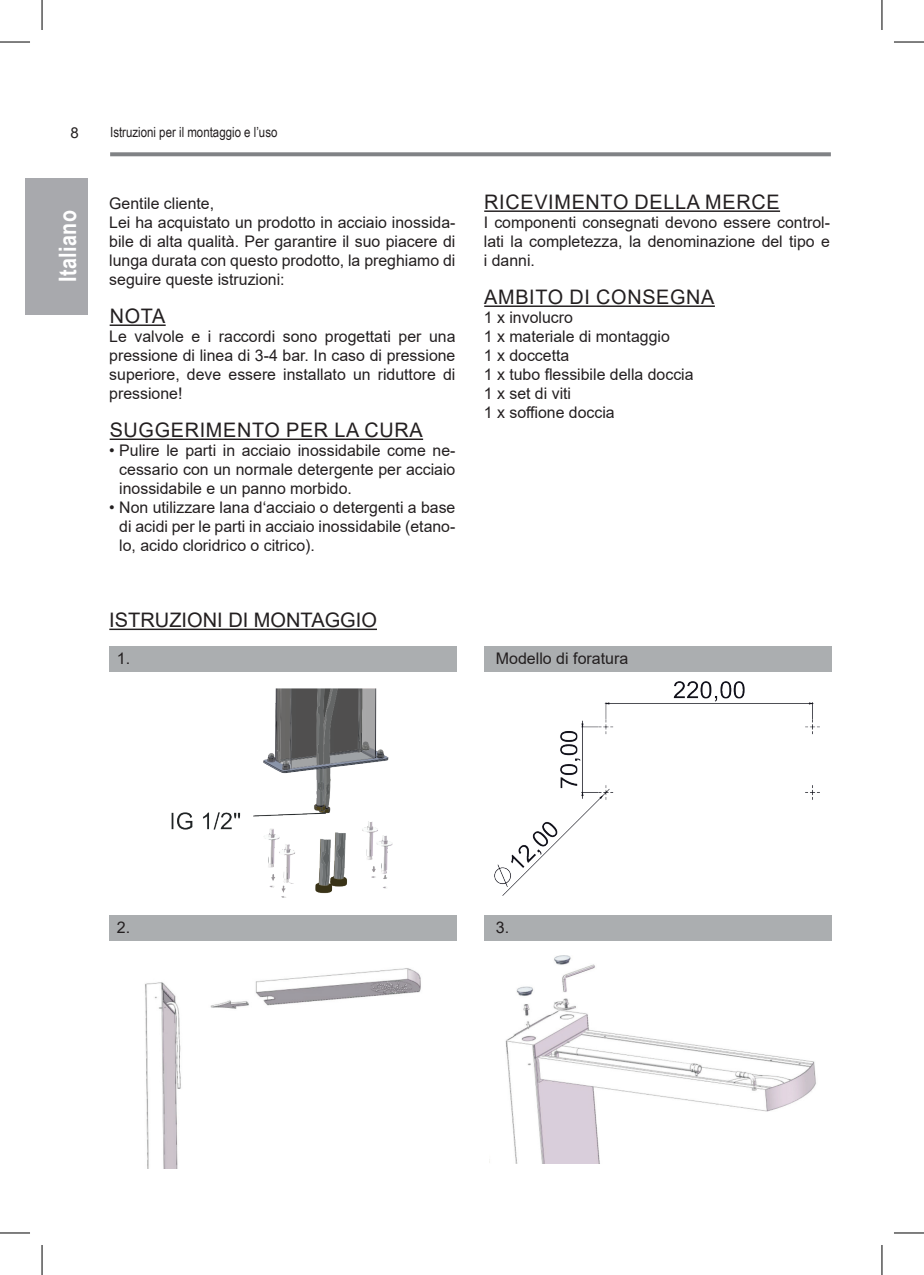
<style>
.page{position:relative;width:924px;height:1275px;background:#fff}
.page>*{position:absolute;margin:0;border:0;box-sizing:border-box;transform-origin:0 0}
.t1{font:700 24px "Arial Narrow";letter-spacing:.02em;color:#fff}
.t2{font:20px "Arial";letter-spacing:.035em;color:#231f20}
.t3{font:20px "Arial";color:#231f20}
.t4{font:16px/19px "Arial";color:#231f20;text-align:justify}
.t5{font:15px "Arial";color:#231f20}
.t6{font:14px "Arial Narrow";color:#231f20}
</style>
<div class="page">
<svg style="left:110px;top:152px;width:720px;height:4px;background:#898b8e"></svg>
<div style="left:25px;top:178px;width:62px;height:136px;background:#a8a9ad"></div>
<hr style="left:110px;top:324px;width:56px;height:2px;background:#231f20">
<hr style="left:110px;top:438px;width:313px;height:2px;background:#231f20">
<hr style="left:484px;top:210px;width:295px;height:2px;background:#231f20">
<hr style="left:484px;top:305px;width:230px;height:2px;background:#231f20">
<hr style="left:109px;top:628px;width:268px;height:2px;background:#231f20">
<img style="left:171px;top:688px;width:222px;height:209px">
<div style="left:109px;top:646px;width:347px;height:26px;background:#abaeb0"></div>
<div style="left:128px;top:681px;width:109px;height:43px;background:#fff"></div>
<img style="left:494px;top:681px;width:325px;height:215px">
<div style="left:484px;top:646px;width:346px;height:26px;background:#abaeb0"></div>
<img style="left:145px;top:968px;width:276px;height:200px">
<div style="left:109px;top:915px;width:347px;height:26px;background:#abaeb0"></div>
<img style="left:489px;top:955px;width:327px;height:209px">
<div style="left:484px;top:915px;width:346px;height:26px;background:#abaeb0"></div>
<hr style="left:0;top:42px;width:30px;height:1px;background:#000">
<hr style="left:893px;top:42px;width:30px;height:1px;background:#000">
<hr style="left:0;top:1232px;width:30px;height:1px;background:#000">
<hr style="left:893px;top:1232px;width:30px;height:1px;background:#000">
<hr style="left:42px;top:0;width:1px;height:30px;background:#000">
<hr style="left:42px;top:1245px;width:1px;height:30px;background:#000">
<hr style="left:881px;top:0;width:1px;height:30px;background:#000">
<hr style="left:881px;top:1245px;width:1px;height:30px;background:#000">
<p class="t5" style="left:70px;top:122px;width:10px">8</p>
<p class="t6" style="left:110px;top:122px;width:169px">Istruzioni per il montaggio e l’uso</p>
<h1 class="t1" style="left:49px;top:282px;width:74px;rotate:-90deg">Italiano</h1>
<p class="t4" style="left:109px;top:194px;width:347px;text-align:left">Gentile cliente,<br>Lei ha acquistato un prodotto in acciaio inossida&shy;bile di alta qualità. Per garantire il suo piacere di lunga durata con questo prodotto, la preghiamo di seguire queste istruzioni:</p>
<p class="t2" style="left:110px;top:302px;width:57px">NOTA</p>
<p class="t4" style="left:109px;top:327px;width:347px">Le valvole e i raccordi sono progettati per una pressione di linea di 3-4 bar. In caso di pressione superiore, deve essere installato un riduttore di pressione!</p>
<p class="t2" style="left:110px;top:416px;width:314px">SUGGERIMENTO PER LA CURA</p>
<p class="t4" style="left:119px;top:441px;width:337px;text-indent:-10px">• Pulire le parti in acciaio inossidabile come ne&shy;cessario con un normale detergente per acciaio inossidabile e un panno morbido.</p>
<p class="t4" style="left:119px;top:498px;width:337px;text-indent:-10px">• Non utilizzare lana d‘acciaio o detergenti a base di acidi per le parti in acciaio inossidabile (etano&shy;lo, acido cloridrico o citrico).</p>
<p class="t2" style="left:484px;top:188px;width:297px">RICEVIMENTO DELLA MERCE</p>
<p class="t4" style="left:483px;top:213px;width:347px">I componenti consegnati devono essere control&shy;lati la completezza, la denominazione del tipo e i danni.</p>
<p class="t2" style="left:484px;top:283px;width:232px">AMBITO DI CONSEGNA</p>
<p class="t4" style="left:483px;top:308px;width:211px;text-align:left">1 x involucro<br>1 x materiale di montaggio<br>1 x doccetta<br>1 x tubo flessibile della doccia<br>1 x set di viti<br>1 x soffione doccia</p>
<p class="t3" style="left:109px;top:606px;width:269px">ISTRUZIONI DI MONTAGGIO</p>
<p class="t4" style="left:117px;top:648px;width:15px">1.</p>
<p class="t4" style="left:495px;top:648px;width:134px">Modello di foratura</p>
<p class="t4" style="left:117px;top:917px;width:15px">2.</p>
<p class="t4" style="left:495px;top:917px;width:15px">3.</p>
</div>
